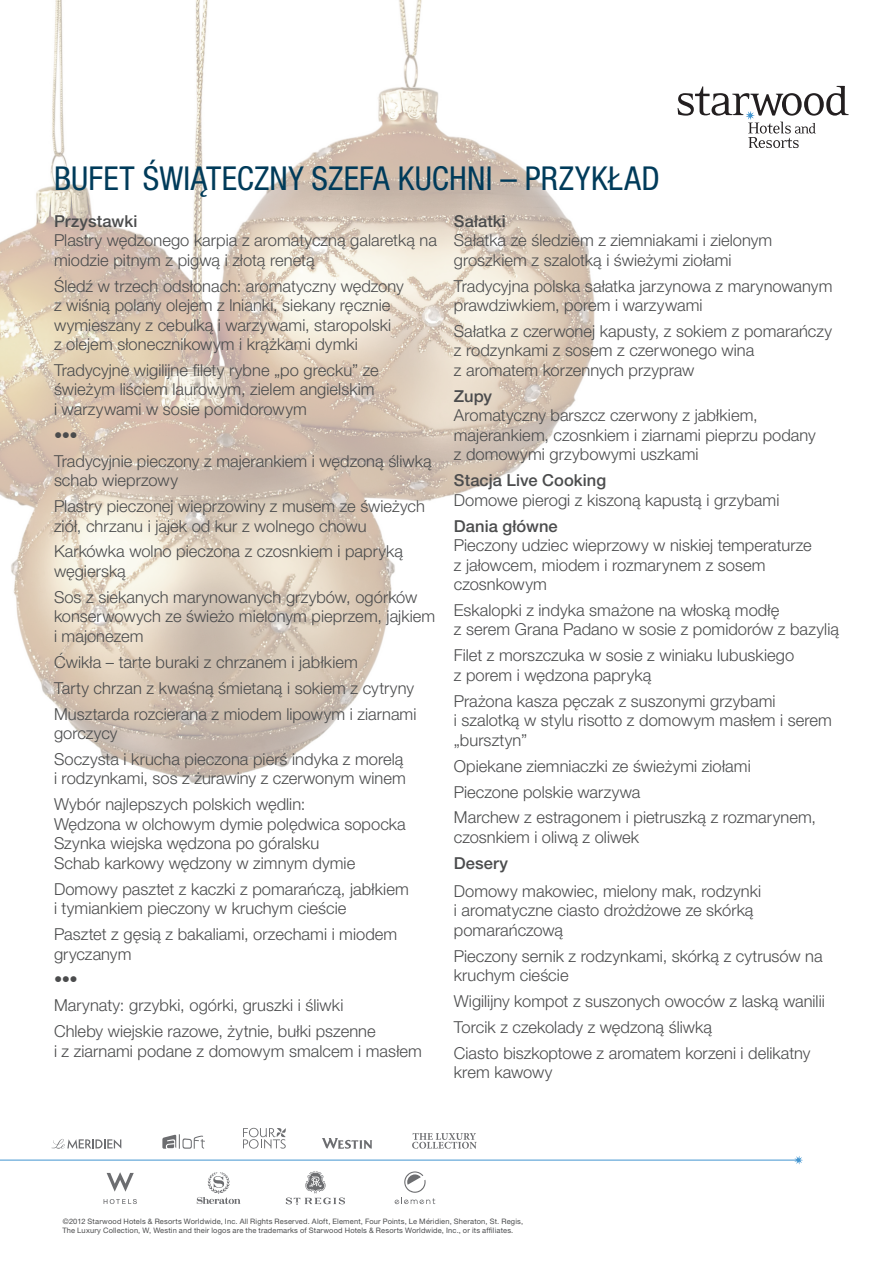
<style>
.page{position:relative;width:893px;height:1263px;background:#fff}
.page>*{position:absolute;margin:0;border:0;box-sizing:border-box;transform-origin:0 0}
.t1{font:condensed 33px "Helvetica Neue LT Pro";letter-spacing:.005em;color:#003b5a}
.t2{font:300 16.5px/19.5px "Helvetica Neue LT Pro";color:#4b4c4d}
.t3{font:500 16.5px "Helvetica Neue LT Pro";letter-spacing:.005em;color:#4b4c4d}
.t4{font:7.5px/8.2px "Helvetica Neue LT Pro";letter-spacing:.02em;color:#4b4c4d}
</style>
<div class="page">
<img style="left:0;top:0;width:845px;height:783px">
<svg style="left:677px;top:86px;width:172px;height:62px"></svg>
<hr style="left:0;top:1160px;width:799px;height:1px;background:#4194d0">
<svg style="left:322px;top:1138px;width:50px;height:11px"></svg>
<svg style="left:162px;top:1134px;width:43px;height:15px"></svg>
<svg style="left:412px;top:1133px;width:65px;height:16px"></svg>
<svg style="left:243px;top:1127px;width:43px;height:21px"></svg>
<svg style="left:197px;top:1172px;width:43px;height:32px"></svg>
<svg style="left:286px;top:1171px;width:59px;height:34px"></svg>
<svg style="left:52px;top:1139px;width:69px;height:10px"></svg>
<svg style="left:107px;top:1172px;width:27px;height:20px"></svg>
<svg style="left:104px;top:1199px;width:33px;height:5px"></svg>
<svg style="left:395px;top:1171px;width:40px;height:33px"></svg>
<svg style="left:794px;top:1156px;width:9px;height:8px"></svg>
<p class="t1" style="left:54px;top:159px;width:607px">BUFET ŚWIĄTECZNY SZEFA KUCHNI – PRZYKŁAD</p>
<p class="t3" style="left:54px;top:211px;width:85px">Przystawki</p>
<p class="t2" style="left:54px;top:230px;width:384px">Plastry wędzonego karpia z aromatyczną galaretką na miodzie pitnym z pigwą i złotą renetą</p>
<p class="t2" style="left:54px;top:276px;width:351px">Śledź w trzech odsłonach: aromatyczny wędzony z wiśnią polany olejem z lnianki, siekany ręcznie wymieszany z cebulką i warzywami, staropolski<br>z olejem słonecznikowym i krążkami dymki</p>
<p class="t2" style="left:54px;top:360px;width:326px">Tradycyjne wigilijne filety rybne „po grecku” ze świeżym liściem laurowym, zielem angielskim i warzywami w sosie pomidorowym</p>
<p class="t2" style="left:54px;top:425px;width:25px">•••</p>
<p class="t2" style="left:54px;top:451px;width:379px">Tradycyjnie pieczony z majerankiem i wędzoną śliwką schab wieprzowy</p>
<p class="t2" style="left:54px;top:496px;width:372px">Plastry pieczonej wieprzowiny z musem ze świeżych ziół, chrzanu i jajek od kur z wolnego chowu</p>
<p class="t2" style="left:54px;top:541px;width:351px">Karkówka wolno pieczona z czosnkiem i papryką węgierską</p>
<p class="t2" style="left:54px;top:587px;width:383px">Sos z siekanych marynowanych grzybów, ogórków konserwowych ze świeżo mielonym pieprzem, jajkiem i majonezem</p>
<p class="t2" style="left:54px;top:652px;width:305px">Ćwikła – tarte buraki z chrzanem i jabłkiem</p>
<p class="t2" style="left:54px;top:678px;width:361px">Tarty chrzan z kwaśną śmietaną i sokiem z cytryny</p>
<p class="t2" style="left:54px;top:703px;width:364px">Musztarda rozcierana z miodem lipowym i ziarnami gorczycy</p>
<p class="t2" style="left:54px;top:749px;width:353px">Soczysta i krucha pieczona pierś indyka z morelą i rodzynkami, sos z żurawiny z czerwonym winem</p>
<p class="t2" style="left:54px;top:794px;width:353px">Wybór najlepszych polskich wędlin:<br>Wędzona w olchowym dymie polędwica sopocka Szynka wiejska wędzona po góralsku<br>Schab karkowy wędzony w zimnym dymie</p>
<p class="t2" style="left:54px;top:879px;width:356px">Domowy pasztet z kaczki z pomarańczą, jabłkiem i tymiankiem pieczony w kruchym cieście</p>
<p class="t2" style="left:54px;top:924px;width:345px">Pasztet z gęsią z bakaliami, orzechami i miodem gryczanym</p>
<p class="t2" style="left:54px;top:969px;width:25px">•••</p>
<p class="t2" style="left:54px;top:995px;width:291px">Marynaty: grzybki, ogórki, gruszki i śliwki</p>
<p class="t2" style="left:54px;top:1021px;width:369px">Chleby wiejskie razowe, żytnie, bułki pszenne<br>i z ziarnami podane z domowym smalcem i masłem</p>
<p class="t3" style="left:454px;top:211px;width:54px">Sałatki</p>
<p class="t2" style="left:454px;top:230px;width:320px">Sałatka ze śledziem z ziemniakami i zielonym groszkiem z szalotką i świeżymi ziołami</p>
<p class="t2" style="left:454px;top:276px;width:380px">Tradycyjna polska sałatka jarzynowa z marynowanym prawdziwkiem, porem i warzywami</p>
<p class="t2" style="left:454px;top:321px;width:380px">Sałatka z czerwonej kapusty, z sokiem z pomarańczy z rodzynkami z sosem z czerwonego wina<br>z aromatem korzennych przypraw</p>
<p class="t3" style="left:454px;top:386px;width:40px">Zupy</p>
<p class="t2" style="left:454px;top:405px;width:364px">Aromatyczny barszcz czerwony z jabłkiem, majerankiem, czosnkiem i ziarnami pieprzu podany z domowymi grzybowymi uszkami</p>
<p class="t3" style="left:454px;top:470px;width:154px">Stacja Live Cooking</p>
<p class="t2" style="left:454px;top:490px;width:327px">Domowe pierogi z kiszoną kapustą i grzybami</p>
<p class="t3" style="left:454px;top:516px;width:105px">Dania główne</p>
<p class="t2" style="left:454px;top:535px;width:359px">Pieczony udziec wieprzowy w niskiej temperaturze z jałowcem, miodem i rozmarynem z sosem czosnkowym</p>
<p class="t2" style="left:454px;top:600px;width:387px">Eskalopki z indyka smażone na włoską modłę<br>z serem Grana Padano w sosie z pomidorów z bazylią</p>
<p class="t2" style="left:454px;top:645px;width:342px">Filet z morszczuka w sosie z winiaku lubuskiego z porem i wędzona papryką</p>
<p class="t2" style="left:454px;top:691px;width:380px">Prażona kasza pęczak z suszonymi grzybami<br>i szalotką w stylu risotto z domowym masłem i serem „bursztyn”</p>
<p class="t2" style="left:454px;top:756px;width:298px">Opiekane ziemniaczki ze świeżymi ziołami</p>
<p class="t2" style="left:454px;top:781px;width:188px">Pieczone polskie warzywa</p>
<p class="t2" style="left:454px;top:807px;width:364px">Marchew z estragonem i pietruszką z rozmarynem, czosnkiem i oliwą z oliwek</p>
<p class="t3" style="left:454px;top:853px;width:56px">Desery</p>
<p class="t2" style="left:454px;top:881px;width:309px">Domowy makowiec, mielony mak, rodzynki i aromatyczne ciasto drożdżowe ze skórką pomarańczową</p>
<p class="t2" style="left:454px;top:946px;width:370px">Pieczony sernik z rodzynkami, skórką z cytrusów na kruchym cieście</p>
<p class="t2" style="left:454px;top:991px;width:372px">Wigilijny kompot z suszonych owoców z laską wanilii</p>
<p class="t2" style="left:454px;top:1017px;width:260px">Torcik z czekolady z wędzoną śliwką</p>
<p class="t2" style="left:454px;top:1043px;width:358px">Ciasto biszkoptowe z aromatem korzeni i delikatny krem kawowy</p>
<p class="t4" style="left:62px;top:1217px;width:462px">©2012 Starwood Hotels &amp; Resorts Worldwide, Inc. All Rights Reserved. Aloft, Element, Four Points, Le Méridien, Sheraton, St. Regis,<br>The Luxury Collection, W, Westin and their logos are the trademarks of Starwood Hotels &amp; Resorts Worldwide, Inc., or its affiliates.</p>
</div>
